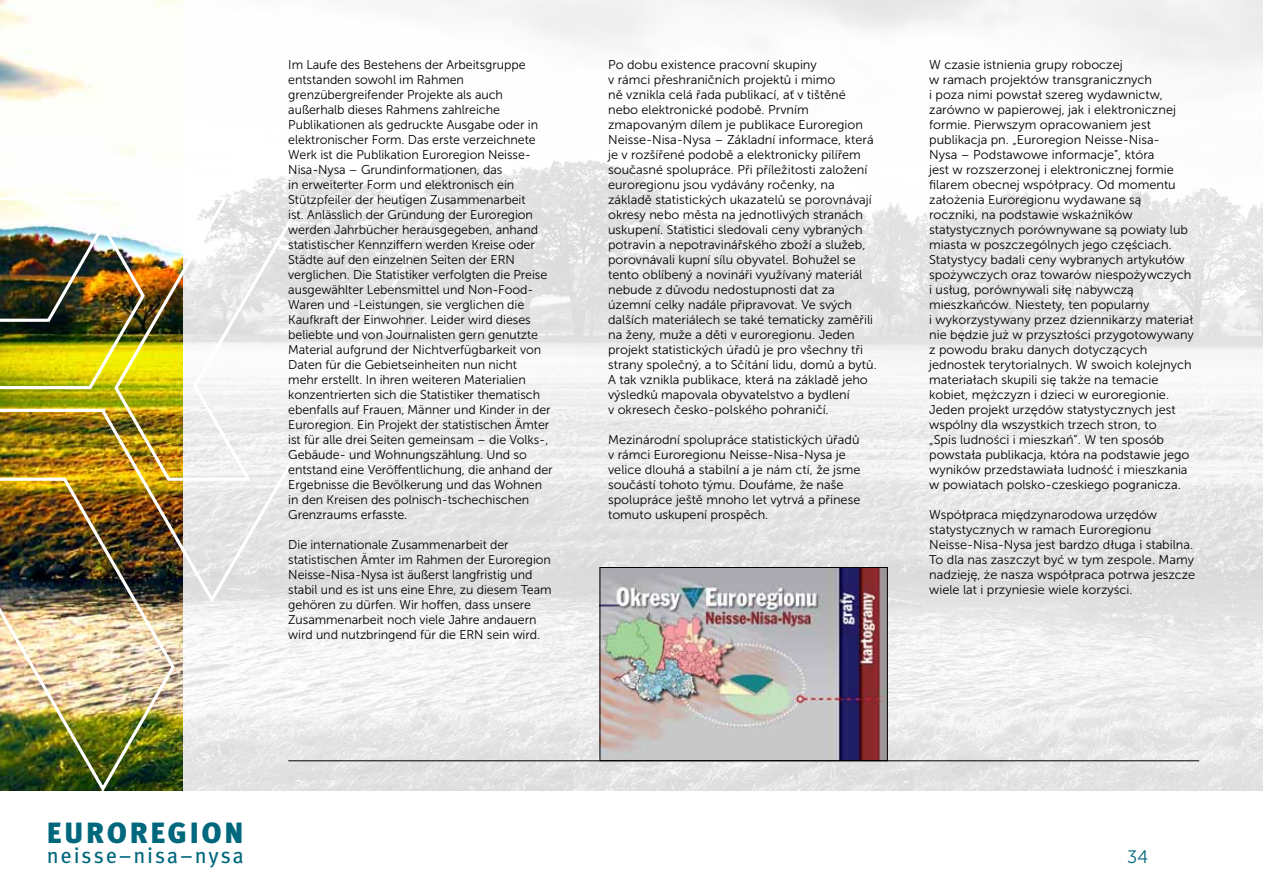
<style>
.page{position:relative;width:1263px;height:893px;background:#fff}
.page>*{position:absolute;margin:0;border:0;box-sizing:border-box;transform-origin:0 0}
.t1{font:900 29.25px "Meta Pro";letter-spacing:.09em;color:#00677d}
.t2{font:21.75px "Meta Pro";letter-spacing:.075em;color:#00677d}
.t3{font:18px "Museo Sans 300";color:#00677d}
.t4{font:12.75px/15px "Museo Sans 300";color:#000}
</style>
<div class="page">
<img style="left:234px;top:0;width:1029px;height:791px">
<img style="left:0;top:0;width:183px;height:194px">
<img style="left:0;top:194px;width:449px;height:597px">
<img style="left:602px;top:569px;width:284px;height:190px">
<div style="left:600px;top:567px;width:288px;height:194px;border:1px solid #000"></div>
<hr style="left:288px;top:760px;width:911px;height:1px;background:#000">
<p class="t4" style="left:288px;top:57px;width:266px">Im Laufe des Bestehens der Arbeitsgruppe entstanden sowohl im Rahmen grenzübergreifender Projekte als auch außerhalb dieses Rahmens zahlreiche Publikationen als gedruckte Ausgabe oder in elektronischer Form. Das erste verzeichnete Werk ist die Publikation Euroregion Neisse-Nisa-Nysa – Grundinformationen, das<br>in erweiterter Form und elektronisch ein Stützpfeiler der heutigen Zusammenarbeit<br>ist. Anlässlich der Gründung der Euroregion werden Jahrbücher herausgegeben, anhand statistischer Kennziffern werden Kreise oder Städte auf den einzelnen Seiten der ERN verglichen. Die Statistiker verfolgten die Preise ausgewählter Lebensmittel und Non-Food-Waren und -Leistungen, sie verglichen die Kaufkraft der Einwohner. Leider wird dieses beliebte und von Journalisten gern genutzte Material aufgrund der Nichtverfügbarkeit von Daten für die Gebietseinheiten nun nicht<br>mehr erstellt. In ihren weiteren Materialien konzentrierten sich die Statistiker thematisch ebenfalls auf Frauen, Männer und Kinder in der Euroregion. Ein Projekt der statistischen Ämter ist für alle drei Seiten gemeinsam – die Volks-, Gebäude- und Wohnungszählung. Und so entstand eine Veröffentlichung, die anhand der Ergebnisse die Bevölkerung und das Wohnen in den Kreisen des polnisch-tschechischen Grenzraums erfasste.</p>
<p class="t4" style="left:288px;top:537px;width:265px">Die internationale Zusammenarbeit der statistischen Ämter im Rahmen der Euroregion Neisse-Nisa-Nysa ist äußerst langfristig und stabil und es ist uns eine Ehre, zu diesem Team gehören zu dürfen. Wir hoffen, dass unsere Zusammenarbeit noch viele Jahre andauern wird und nutzbringend für die ERN sein wird.</p>
<p class="t4" style="left:608px;top:57px;width:270px">Po dobu existence pracovní skupiny<br>v rámci přeshraničních projektů i mimo<br>ně vznikla celá řada publikací, ať v tištěné nebo elektronické podobě. Prvním zmapovaným dílem je publikace Euroregion Neisse-Nisa-Nysa – Základní informace, která je v rozšířené podobě a elektronicky pilířem současné spolupráce. Při příležitosti založení euroregionu jsou vydávány ročenky, na základě statistických ukazatelů se porovnávají okresy nebo města na jednotlivých stranách uskupení. Statistici sledovali ceny vybraných potravin a nepotravinářského zboží a služeb, porovnávali kupní sílu obyvatel. Bohužel se tento oblíbený a novináři využívaný materiál nebude z důvodu nedostupnosti dat za územní celky nadále připravovat. Ve svých dalších materiálech se také tematicky zaměřili na ženy, muže a děti v euroregionu. Jeden projekt statistických úřadů je pro všechny tři strany společný, a to Sčítání lidu, domů a bytů.<br>A tak vznikla publikace, která na základě jeho výsledků mapovala obyvatelstvo a bydlení<br>v okresech česko-polského pohraničí.</p>
<p class="t4" style="left:608px;top:432px;width:254px">Mezinárodní spolupráce statistických úřadů v rámci Euroregionu Neisse-Nisa-Nysa je velice dlouhá a stabilní a je nám ctí, že jsme součástí tohoto týmu. Doufáme, že naše spolupráce ještě mnoho let vytrvá a přinese tomuto uskupení prospěch.</p>
<p class="t4" style="left:929px;top:57px;width:266px">W czasie istnienia grupy roboczej<br>w ramach projektów transgranicznych<br>i poza nimi powstał szereg wydawnictw, zarówno w papierowej, jak i elektronicznej formie. Pierwszym opracowaniem jest publikacja pn. „Euroregion Neisse-Nisa-<br>Nysa – Podstawowe informacje”, która<br>jest w rozszerzonej i elektronicznej formie filarem obecnej współpracy. Od momentu założenia Euroregionu wydawane są<br>roczniki, na podstawie wskaźników statystycznych porównywane są powiaty lub miasta w poszczególnych jego częściach.<br>Statystycy badali ceny wybranych artykułów spożywczych oraz towarów niespożywczych i usług, porównywali siłę nabywczą mieszkańców. Niestety, ten popularny<br>i wykorzystywany przez dziennikarzy materiał nie będzie już w przyszłości przygotowywany z powodu braku danych dotyczących jednostek terytorialnych. W swoich kolejnych materiałach skupili się także na temacie kobiet, mężczyzn i dzieci w euroregionie.<br>Jeden projekt urzędów statystycznych jest wspólny dla wszystkich trzech stron, to<br>„Spis ludności i mieszkań”. W ten sposób powstała publikacja, która na podstawie jego wyników przedstawiała ludność i mieszkania w powiatach polsko-czeskiego pogranicza.</p>
<p class="t4" style="left:929px;top:507px;width:268px">Współpraca międzynarodowa urzędów statystycznych w ramach Euroregionu Neisse-Nisa-Nysa jest bardzo długa i stabilna.<br>To dla nas zaszczyt być w tym zespole. Mamy nadzieję, że nasza współpraca potrwa jeszcze wiele lat i przyniesie wiele korzyści.</p>
<h1 class="t1" style="left:47px;top:814px;width:198px">EUROREGION</h1>
<h2 class="t2" style="left:47px;top:842px;width:199px">neisse–nisa–nysa</h2>
<h3 class="t3" style="left:1127px;top:847px;width:22px">34</h3>
</div>
